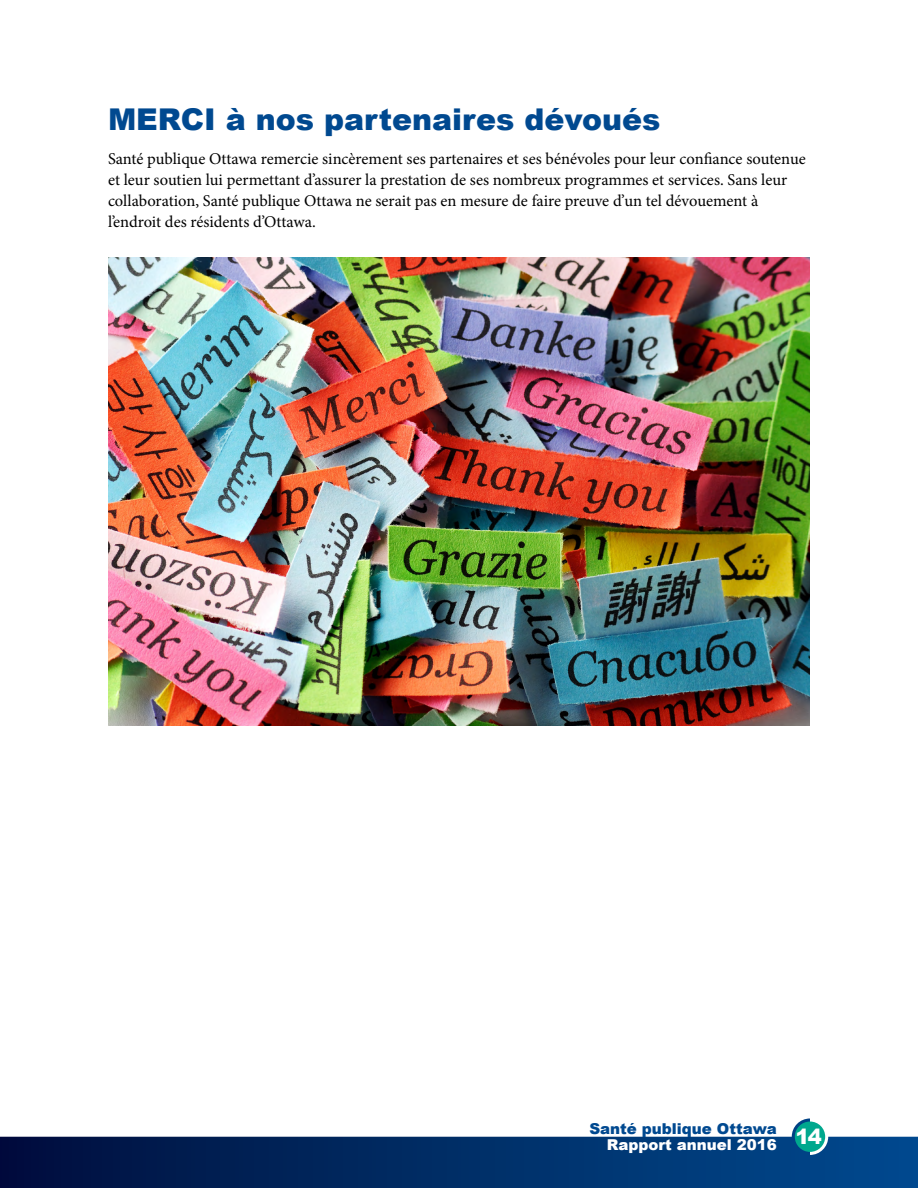
<style>
.page{position:relative;width:918px;height:1188px;background:#fff}
.page>*{position:absolute;margin:0;border:0;box-sizing:border-box;transform-origin:0 0}
.Header__H2{font:900 30px "Arial";color:#004990}
.Body_Text__P{font:16.5px/21px "Minion Pro";color:#000}
.t1{font:900 15px/15.5px "Arial";color:#004990}
.s1{color:#fff}
</style>
<div class="page">
<img style="left:108px;top:258px;width:702px;height:467px">
<svg style="left:0;top:1118px;width:918px;height:70px"></svg>
<div style="left:795px;top:1122px;width:30px;height:30px;background:#00a88e;border-radius:50%"></div>
<h2 class="Header__H2" style="left:108px;top:97px;width:554px">MERCI à nos partenaires dévoués</h2>
<p class="Body_Text__P" style="left:108px;top:149px;width:699px">Santé publique Ottawa remercie sincèrement ses partenaires et ses bénévoles pour leur confiance soutenue et leur soutien lui permettant d’assurer la prestation de ses nombreux programmes et services. Sans leur collaboration, Santé publique Ottawa ne serait pas en mesure de faire preuve d’un tel dévouement à l’endroit des résidents d’Ottawa.</p>
<p class="t1" style="left:607px;top:1121px;width:216px;text-indent:-17px">Santé publique Ottawa<br><span class="s1">Rapport annuel 2016</span> <sup>14</sup></p>
</div>
